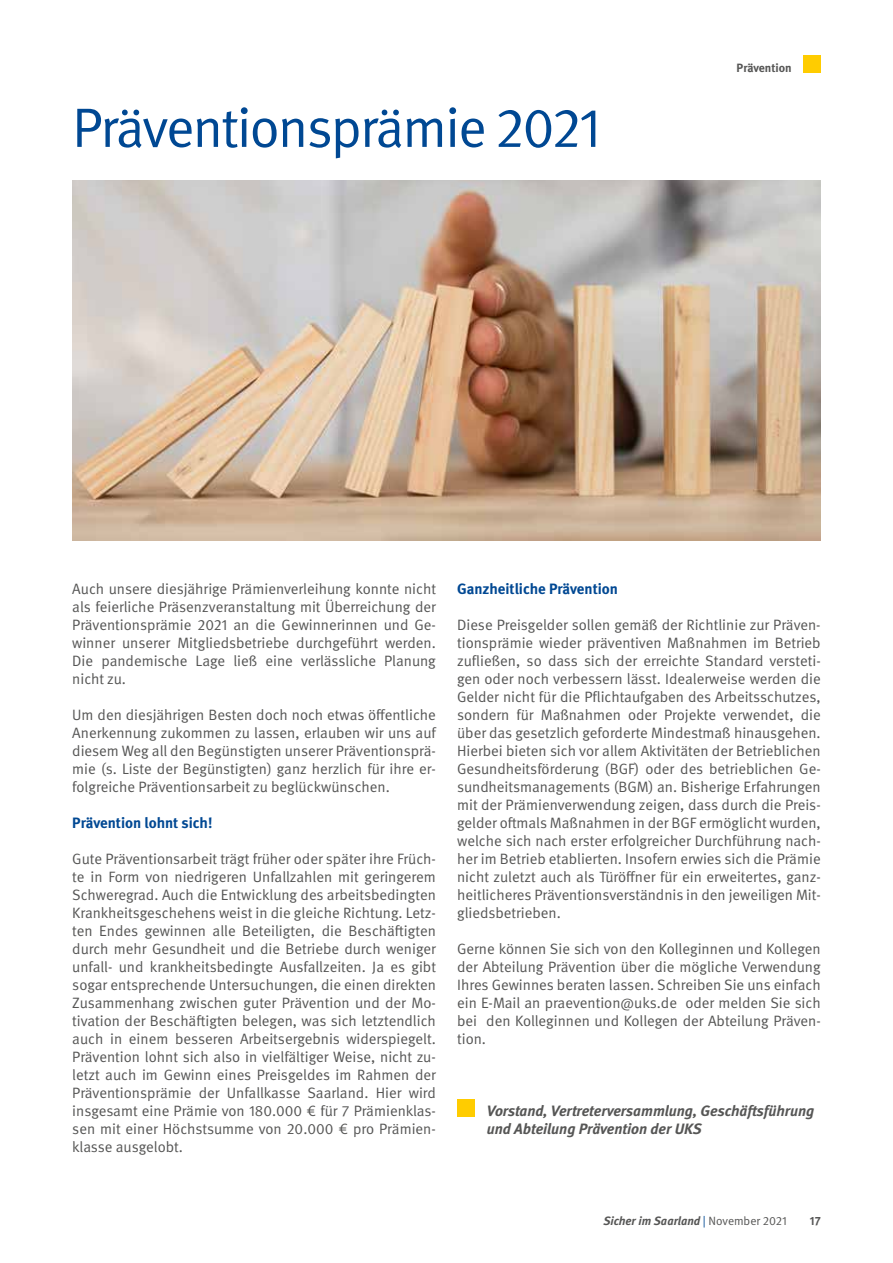
<style>
.page{position:relative;width:893px;height:1263px;background:#fff}
.page>*{position:absolute;margin:0;border:0;box-sizing:border-box;transform-origin:0 0}
.t1{font:55.5px "DGUV Meta";letter-spacing:-.03em;color:#004893}
.t2{font:15px/18px "DGUV Meta";color:#565655;text-align:justify}
.t3{font:italic 700 15px/18px "DGUV Meta";color:#565655}
.t4{font:700 15px "DGUV Meta";color:#004893}
.t5{font:italic 700 12px "DGUV Meta";color:#565655}
.t6{font:700 12px "DGUV Meta";color:#565655}
.s1{font-weight:400;font-style:normal;color:#004893}
.s2{font-weight:400;font-style:normal}
</style>
<div class="page">
<div style="left:804px;top:55px;width:17px;height:17px;background:#fc0"></div>
<div style="left:457px;top:1099px;width:17px;height:17px;background:#fc0"></div>
<img style="left:72px;top:180px;width:749px;height:360px">
<h1 class="t1" style="left:72px;top:96px;width:530px">Präventionsprämie 2021</h1>
<p class="t6" style="left:737px;top:61px;width:57px">Prävention</p>
<p class="t2" style="left:72px;top:580px;width:365px">Auch unsere diesjährige Prämienverleihung konnte nicht als feierliche Präsenzveranstaltung mit Überreichung der Präventionsprämie 2021 an die Gewinnerinnen und Ge&shy;winner unserer Mitgliedsbetriebe durchgeführt werden.<br>Die pandemische Lage ließ eine verlässliche Planung nicht zu.</p>
<p class="t2" style="left:72px;top:706px;width:365px">Um den diesjährigen Besten doch noch etwas öffentliche Anerkennung zukommen zu lassen, erlauben wir uns auf diesem Weg all den Begünstigten unserer Präventionsprä&shy;mie (s. Liste der Begünstigten) ganz herzlich für ihre er&shy;folgreiche Präventionsarbeit zu beglückwünschen.</p>
<p class="t4" style="left:72px;top:814px;width:142px">Prävention lohnt sich!</p>
<p class="t2" style="left:72px;top:850px;width:365px">Gute Präventionsarbeit trägt früher oder später ihre Früch&shy;te in Form von niedrigeren Unfallzahlen mit geringerem Schweregrad. Auch die Entwicklung des arbeitsbedingten Krankheitsgeschehens weist in die gleiche Richtung. Letz&shy;ten Endes gewinnen alle Beteiligten, die Beschäftigten durch mehr Gesundheit und die Betriebe durch weniger unfall- und krankheitsbedingte Ausfallzeiten. Ja es gibt sogar entsprechende Untersuchungen, die einen direkten Zusammenhang zwischen guter Prävention und der Mo&shy;tivation der Beschäftigten belegen, was sich letztendlich auch in einem besseren Arbeitsergebnis widerspiegelt.<br>Prävention lohnt sich also in vielfältiger Weise, nicht zu&shy;letzt auch im Gewinn eines Preisgeldes im Rahmen der Präventionsprämie der Unfallkasse Saarland. Hier wird insgesamt eine Prämie von 180.000 € für 7 Prämienklas&shy;sen mit einer Höchstsumme von 20.000 € pro Prämien&shy;klasse ausgelobt.</p>
<p class="t4" style="left:457px;top:580px;width:162px">Ganzheitliche Prävention</p>
<p class="t2" style="left:457px;top:616px;width:365px">Diese Preisgelder sollen gemäß der Richtlinie zur Präven&shy;tionsprämie wieder präventiven Maßnahmen im Betrieb zufließen, so dass sich der erreichte Standard versteti&shy;gen oder noch verbessern lässt. Idealerweise werden die Gelder nicht für die Pflichtaufgaben des Arbeitsschutzes, sondern für Maßnahmen oder Projekte verwendet, die über das gesetzlich geforderte Mindestmaß hinausgehen.<br>Hierbei bieten sich vor allem Aktivitäten der Betrieblichen Gesundheitsförderung (BGF) oder des betrieblichen Ge&shy;sundheitsmanagements (BGM) an. Bisherige Erfahrungen mit der Prämienverwendung zeigen, dass durch die Preis&shy;gelder oftmals Maßnahmen in der BGF ermöglicht wurden, welche sich nach erster erfolgreicher Durchführung nach&shy;her im Betrieb etablierten. Insofern erwies sich die Prämie nicht zuletzt auch als Türöffner für ein erweitertes, ganz&shy;heitlicheres Präventionsverständnis in den jeweiligen Mit&shy;gliedsbetrieben.</p>
<p class="t2" style="left:457px;top:940px;width:365px">Gerne können Sie sich von den Kolleginnen und Kollegen der Abteilung Prävention über die mögliche Verwendung Ihres Gewinnes beraten lassen. Schreiben Sie uns einfach ein E-Mail an praevention@uks.de oder melden Sie sich bei den Kolleginnen und Kollegen der Abteilung Präven&shy;tion.</p>
<p class="t3" style="left:487px;top:1102px;width:329px">Vorstand, Vertreterversammlung, Geschäftsführung und Abteilung Prävention der UKS</p>
<p class="t5" style="left:603px;top:1213px;width:185px">Sicher im Saarland <span class="s1">|</span> <span class="s2">November 2021</span></p>
<p class="t6" style="left:810px;top:1213px;width:12px">17</p>
</div>
